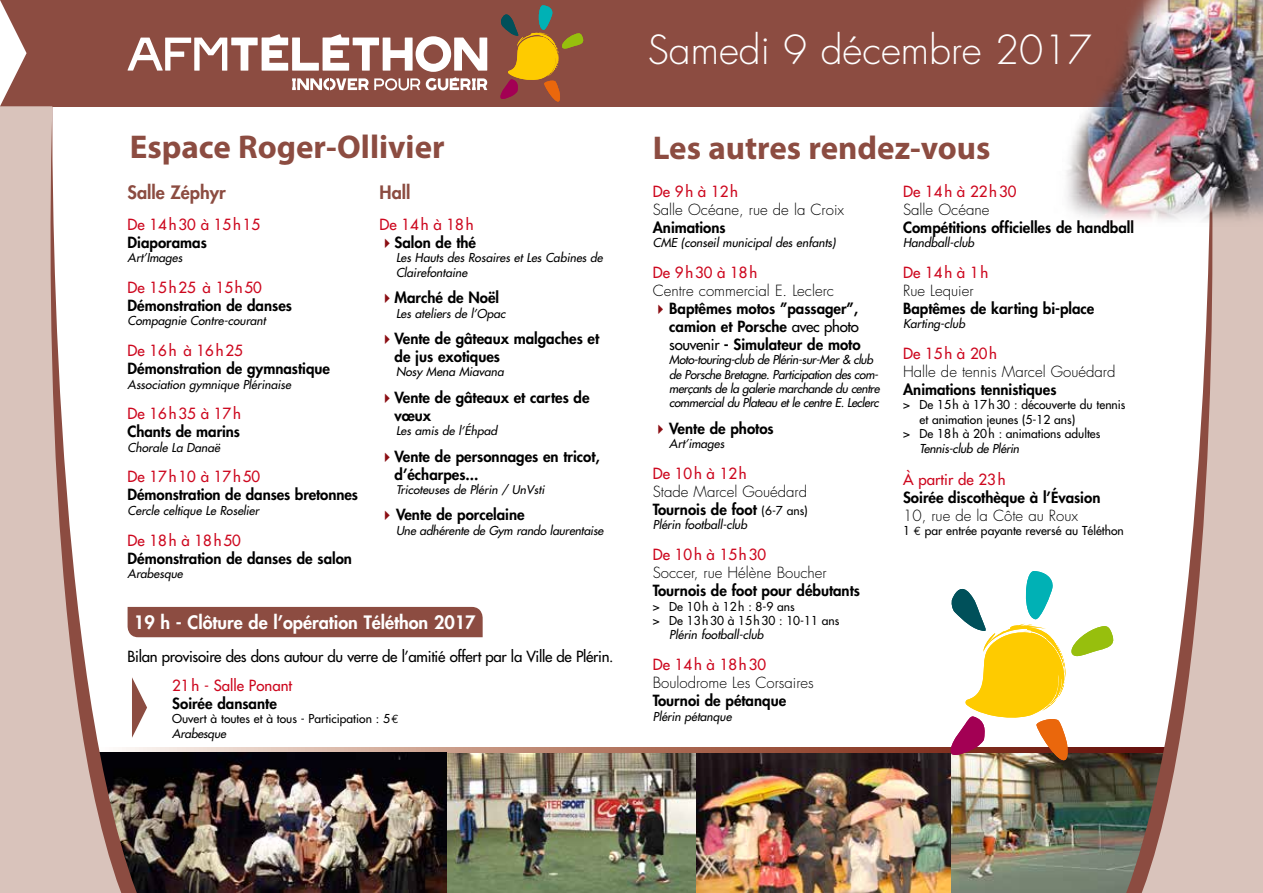
<style>
.page{position:relative;width:1263px;height:893px;background:#fff}
.page>*{position:absolute;margin:0;border:0;box-sizing:border-box;transform-origin:0 0}
.t1{font:300 39px "Futura";color:#fff}
.t2{font:700 33px "Myriad Pro";color:#8c4c41}
.t3{font:800 18px "Futura";color:#fff}
.t4{font:800 18px "Futura";color:#8c4c41}
.t5{font:800 15px/18px "Futura";color:#000}
.t6{font:300 15px/18px "Futura";color:#000}
.t7{font:15px "Futura";color:#cd071e}
.t8{font:15px "Futura";letter-spacing:-.02em;color:#000}
.t9{font:15px "Futura";letter-spacing:.06em;color:#cd071e}
.t10{font:italic 12px/14.4px "Futura";color:#000}
.t11{font:12px/14.4px "Futura";color:#000}
.t12{font:italic 12px/14.4px "Futura";letter-spacing:-.03em;color:#000}
.t13{font:italic 11.7px "Futura";color:#000}
.s1{color:#8b0e13}
.s2{font-family:"Euro Mono"}
.s3{font-style:italic}
.s4{font-weight:400}
.s5{font-weight:800}
.s6{font-weight:400;font-size:12px}
</style>
<div class="page">
<svg style="left:145px;top:747px;width:803px;height:6px;background:#ae7d6c"></svg>
<img style="left:950px;top:784px;width:168px;height:109px">
<img style="left:446px;top:753px;width:251px;height:140px">
<img style="left:697px;top:753px;width:253px;height:140px">
<svg style="left:1118px;top:747px;width:15px;height:146px;background:#5d5e4c"></svg>
<svg style="left:1133px;top:226px;width:130px;height:667px;fill:#d9c3bb"></svg>
<svg style="left:948px;top:571px;width:170px;height:213px"></svg>
<img style="left:145px;top:753px;width:301px;height:140px">
<div style="left:0;top:0;width:1263px;height:106px;background:#8c4c41"></div>
<svg style="left:130px;top:106px;width:15px;height:787px"></svg>
<svg style="left:0;top:106px;width:130px;height:787px;fill:#d9c3bb"></svg>
<img style="left:1036px;top:0;width:227px;height:226px">
<div style="left:128px;top:607px;width:355px;height:30px;background:#8c4c41"></div>
<svg style="left:128px;top:34px;width:359px;height:56px"></svg>
<svg style="left:500px;top:5px;width:83px;height:97px"></svg>
<svg style="left:0;top:0;width:27px;height:106px"></svg>
<svg style="left:132px;top:677px;width:15px;height:61px"></svg>
<h2 class="t2" style="left:130px;top:125px;width:316px">Espace Roger-Ollivier</h2>
<p class="t4" style="left:128px;top:180px;width:100px">Salle Zéphyr</p>
<p class="t7" style="left:128px;top:215px;width:134px">De 14h30 à 15h15</p>
<p class="t5" style="left:128px;top:233px;width:81px">Diaporamas</p>
<p class="t10" style="left:128px;top:251px;width:56px">Art’Images</p>
<p class="t7" style="left:128px;top:278px;width:136px">De 15h25 à 15h50</p>
<p class="t5" style="left:128px;top:296px;width:166px">Démonstration de danses</p>
<p class="t10" style="left:128px;top:314px;width:140px">Compagnie Contre-courant</p>
<p class="t7" style="left:128px;top:341px;width:117px">De 16h à 16h25</p>
<p class="t5" style="left:128px;top:359px;width:204px">Démonstration de gymnastique</p>
<p class="t10" style="left:128px;top:377px;width:165px">Association gymnique Plérinaise</p>
<p class="t7" style="left:128px;top:404px;width:115px">De 16h35 à 17h</p>
<p class="t5" style="left:128px;top:422px;width:114px">Chants de marins</p>
<p class="t10" style="left:128px;top:440px;width:94px">Chorale La Danaë</p>
<p class="t7" style="left:128px;top:467px;width:134px">De 17h10 à 17h50</p>
<p class="t5" style="left:128px;top:486px;width:232px">Démonstration de danses bretonnes</p>
<p class="t10" style="left:128px;top:503px;width:133px">Cercle celtique Le Roselier</p>
<p class="t7" style="left:128px;top:530px;width:115px">De 18h à 18h50</p>
<p class="t5" style="left:128px;top:549px;width:226px">Démonstration de danses de salon</p>
<p class="t10" style="left:128px;top:566px;width:57px">Arabesque</p>
<p class="t4" style="left:379px;top:180px;width:32px">Hall</p>
<p class="t7" style="left:379px;top:215px;width:96px">De 14h à 18h</p>
<p class="t5" style="left:379px;top:233px;width:98px"><span class="s1">✔</span>Salon de thé</p>
<p class="t10" style="left:396px;top:251px;width:208px">Les Hauts des Rosaires et Les Cabines de<br>Clairefontaine</p>
<p class="t5" style="left:379px;top:288px;width:121px"><span class="s1">✔</span>Marché de Noël</p>
<p class="t10" style="left:396px;top:306px;width:111px">Les ateliers de l’Opac</p>
<p class="t5" style="left:394px;top:329px;width:206px;text-indent:-15px"><span class="s1">✔</span>Vente de gâteaux malgaches et de jus exotiques</p>
<p class="t10" style="left:396px;top:365px;width:109px">Nosy Mena Miavana</p>
<p class="t5" style="left:394px;top:388px;width:197px;text-indent:-15px"><span class="s1">✔</span>Vente de gâteaux et cartes de vœux</p>
<p class="t13" style="left:396px;top:423px;width:103px">Les amis de l’Éhpad</p>
<p class="t5" style="left:394px;top:447px;width:207px;text-indent:-15px"><span class="s1">✔</span>Vente de personnages en tricot, d’écharpes...</p>
<p class="t13" style="left:396px;top:482px;width:150px">Tricoteuses de Plérin / UnVsti</p>
<p class="t5" style="left:379px;top:506px;width:147px"><span class="s1">✔</span>Vente de porcelaine</p>
<p class="t10" style="left:396px;top:523px;width:209px">Une adhérente de Gym rando laurentaise</p>
<p class="t3" style="left:134px;top:610px;width:343px">19 h - Clôture de l’opération Téléthon 2017</p>
<p class="t8" style="left:128px;top:647px;width:488px">Bilan provisoire des dons autour du verre de l’amitié offert par la Ville de Plérin.</p>
<p class="t7" style="left:172px;top:676px;width:121px">21h - Salle Ponant</p>
<p class="t5" style="left:172px;top:694px;width:106px">Soirée dansante</p>
<p class="t11" style="left:172px;top:712px;width:228px">Ouvert à toutes et à tous - Participation : 5<span class="s2">€<br></span><span class="s3">Arabesque</span></p>
<h1 class="t1" style="left:648px;top:26px;width:446px">Samedi 9 décembre 2017</h1>
<h2 class="t2" style="left:653px;top:126px;width:339px">Les autres rendez-vous</h2>
<p class="t7" style="left:653px;top:181px;width:87px">De 9h à 12h</p>
<p class="t6" style="left:653px;top:201px;width:193px">Salle Océane, rue de la Croix</p>
<p class="t5" style="left:653px;top:218px;width:74px">Animations</p>
<p class="t10" style="left:653px;top:235px;width:184px">CME (conseil municipal des enfants)</p>
<p class="t9" style="left:653px;top:262px;width:106px">De 9h30 à 18h</p>
<p class="t6" style="left:653px;top:282px;width:183px">Centre commercial E. Leclerc</p>
<p class="t5" style="left:669px;top:299px;width:193px;text-indent:-16px"><span class="s1">✔</span>Baptêmes motos ”passager”, camion et Porsche <span class="s4">avec photo souvenir</span> - Simulateur de moto</p>
<p class="t12" style="left:669px;top:352px;width:212px">Moto-touring-club de Plérin-sur-Mer &amp; club de Porsche Bretagne. Participation des com&shy;merçants de la galerie marchande du centre commercial du Plateau et le centre E. Leclerc</p>
<p class="t5" style="left:653px;top:419px;width:122px"><span class="s1">✔</span>Vente de photos</p>
<p class="t10" style="left:669px;top:437px;width:57px">Art’images</p>
<p class="t7" style="left:653px;top:464px;width:96px">De 10h à 12h</p>
<p class="t6" style="left:653px;top:483px;width:157px">Stade Marcel Gouédard<br><span class="s5">Tournois de foot</span> <span class="s6">(6-7 ans)</span></p>
<p class="t10" style="left:653px;top:518px;width:96px">Plérin football-club</p>
<p class="t7" style="left:653px;top:545px;width:115px">De 10h à 15h30</p>
<p class="t6" style="left:653px;top:564px;width:176px">Soccer, rue Hélène Boucher</p>
<p class="t5" style="left:653px;top:581px;width:209px">Tournois de foot pour débutants</p>
<p class="t11" style="left:653px;top:599px;width:188px">&gt; De 10h à 12h : 8-9 ans<br>&gt; De 13h30 à 15h30 : 10-11 ans</p>
<p class="t10" style="left:669px;top:628px;width:96px">Plérin football-club</p>
<p class="t7" style="left:653px;top:655px;width:115px">De 14h à 18h30</p>
<p class="t6" style="left:653px;top:674px;width:163px">Boulodrome Les Corsaires</p>
<p class="t5" style="left:653px;top:691px;width:135px">Tournoi de pétanque</p>
<p class="t10" style="left:653px;top:709px;width:80px">Plérin pétanque</p>
<p class="t7" style="left:903px;top:181px;width:115px">De 14h à 22h30</p>
<p class="t6" style="left:903px;top:201px;width:88px">Salle Océane</p>
<p class="t5" style="left:903px;top:218px;width:232px">Compétitions officielles de handball</p>
<p class="t10" style="left:903px;top:235px;width:73px">Handball-club</p>
<p class="t7" style="left:903px;top:262px;width:87px">De 14h à 1h</p>
<p class="t6" style="left:903px;top:282px;width:72px">Rue Lequier</p>
<p class="t5" style="left:903px;top:299px;width:193px">Baptêmes de karting bi-place</p>
<p class="t10" style="left:903px;top:316px;width:63px">Karting-club</p>
<p class="t7" style="left:903px;top:344px;width:96px">De 15h à 20h</p>
<p class="t6" style="left:903px;top:363px;width:214px">Halle de tennis Marcel Gouédard</p>
<p class="t5" style="left:903px;top:380px;width:155px">Animations tennistiques</p>
<p class="t11" style="left:903px;top:398px;width:224px">&gt; De 15h à 17h30 : découverte du tennis</p>
<p class="t11" style="left:919px;top:412px;width:157px">et animation jeunes (5-12 ans)</p>
<p class="t11" style="left:903px;top:426px;width:199px">&gt; De 18h à 20h : animations adultes</p>
<p class="t10" style="left:919px;top:441px;width:101px">Tennis-club de Plérin</p>
<p class="t7" style="left:903px;top:470px;width:104px">À partir de 23h</p>
<p class="t5" style="left:903px;top:488px;width:199px">Soirée discothèque à l’Évasion</p>
<p class="t6" style="left:903px;top:507px;width:177px">10, rue de la Côte au Roux</p>
<p class="t11" style="left:903px;top:524px;width:222px">1 par entrée payante reversé au Téléthon</p>
</div>
